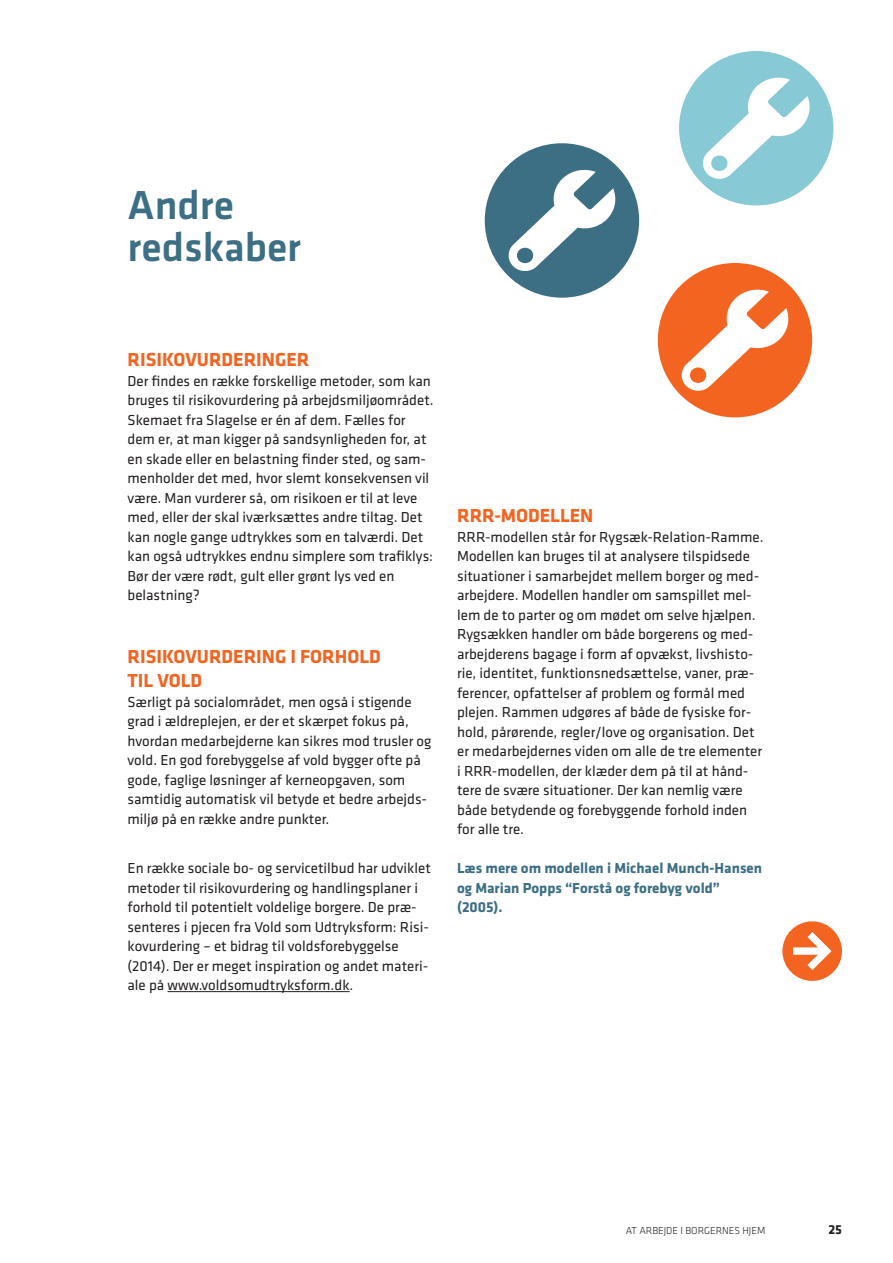
<style>
.page{position:relative;width:893px;height:1263px;background:#fff}
.page>*{position:absolute;margin:0;border:0;box-sizing:border-box;transform-origin:0 0}
.BAR_Brød{font:500 42px "Klavika";color:#3d6f84}
.BAR_Brød-2{font:700 19.5px/24px "Klavika";color:#f36421}
.BAR_Brød-3{font:15px/19.5px "Klavika";color:#231f20}
.BAR_Brød-4{font:700 15px/19.5px "Klavika";color:#3d6f84}
.t1{font:700 13.5px "Klavika";color:#231f20}
.t2{font:300 10.5px "Klavika";color:#231f20}
</style>
<div class="page">
<hr style="left:168px;top:991px;width:182px;height:1px;background:#231f20">
<svg style="left:679px;top:51px;width:154px;height:154px"></svg>
<svg style="left:485px;top:143px;width:154px;height:155px"></svg>
<svg style="left:658px;top:263px;width:154px;height:154px"></svg>
<svg style="left:782px;top:921px;width:60px;height:60px"></svg>
<p class="BAR_Brød" style="left:128px;top:176px;width:108px">Andre</p>
<p class="BAR_Brød" style="left:128px;top:218px;width:175px">redskaber</p>
<p class="BAR_Brød-2" style="left:128px;top:347px;width:183px">RISIKOVURDERINGER</p>
<p class="BAR_Brød-3" style="left:128px;top:370px;width:308px">Der findes en række forskellige metoder, som kan bruges til risikovurdering på arbejdsmiljøområdet.<br>Skemaet fra Slagelse er én af dem. Fælles for dem er, at man kigger på sandsynligheden for, at en skade eller en belastning finder sted, og sam&shy;menholder det med, hvor slemt konsekvensen vil være. Man vurderer så, om risikoen er til at leve med, eller der skal iværksættes andre tiltag. Det kan nogle gange udtrykkes som en talværdi. Det kan også udtrykkes endnu simplere som trafiklys:<br>Bør der være rødt, gult eller grønt lys ved en belastning?</p>
<p class="BAR_Brød-2" style="left:128px;top:644px;width:255px">RISIKOVURDERING I FORHOLD<br>TIL VOLD</p>
<p class="BAR_Brød-3" style="left:128px;top:691px;width:306px">Særligt på socialområdet, men også i stigende grad i ældreplejen, er der et skærpet fokus på, hvordan medarbejderne kan sikres mod trusler og vold. En god forebyggelse af vold bygger ofte på gode, faglige løsninger af kerneopgaven, som samtidig automatisk vil betyde et bedre arbejds&shy;miljø på en række andre punkter.</p>
<p class="BAR_Brød-3" style="left:128px;top:858px;width:305px">En række sociale bo- og servicetilbud har udviklet metoder til risikovurdering og handlingsplaner i forhold til potentielt voldelige borgere. De præ&shy;senteres i pjecen fra Vold som Udtryksform: Risi&shy;kovurdering – et bidrag til voldsforebyggelse (2014). Der er meget inspiration og andet materi&shy;ale på www.voldsomudtryksform.dk.</p>
<p class="BAR_Brød-2" style="left:457px;top:503px;width:138px">RRR-MODELLEN</p>
<p class="BAR_Brød-3" style="left:457px;top:526px;width:308px">RRR-modellen står for Rygsæk-Relation-Ramme.<br>Modellen kan bruges til at analysere tilspidsede situationer i samarbejdet mellem borger og med&shy;arbejdere. Modellen handler om samspillet mel&shy;lem de to parter og om mødet om selve hjælpen.<br>Rygsækken handler om både borgerens og med&shy;arbejderens bagage i form af opvækst, livshisto&shy;rie, identitet, funktionsnedsættelse, vaner, præ&shy;ferencer, opfattelser af problem og formål med plejen. Rammen udgøres af både de fysiske for&shy;hold, pårørende, regler/love og organisation. Det er medarbejdernes viden om alle de tre elementer i RRR-modellen, der klæder dem på til at hånd&shy;tere de svære situationer. Der kan nemlig være både betydende og forebyggende forhold inden for alle tre.</p>
<p class="BAR_Brød-4" style="left:457px;top:858px;width:306px">Læs mere om modellen i Michael Munch-Hansen og Marian Popps “Forstå og forebyg vold” (2005).</p>
<p class="t2" style="left:626px;top:1224px;width:141px">AT ARBEJDE I BORGERNES HJEM</p>
<p class="t1" style="left:828px;top:1220px;width:15px">25</p>
</div>
